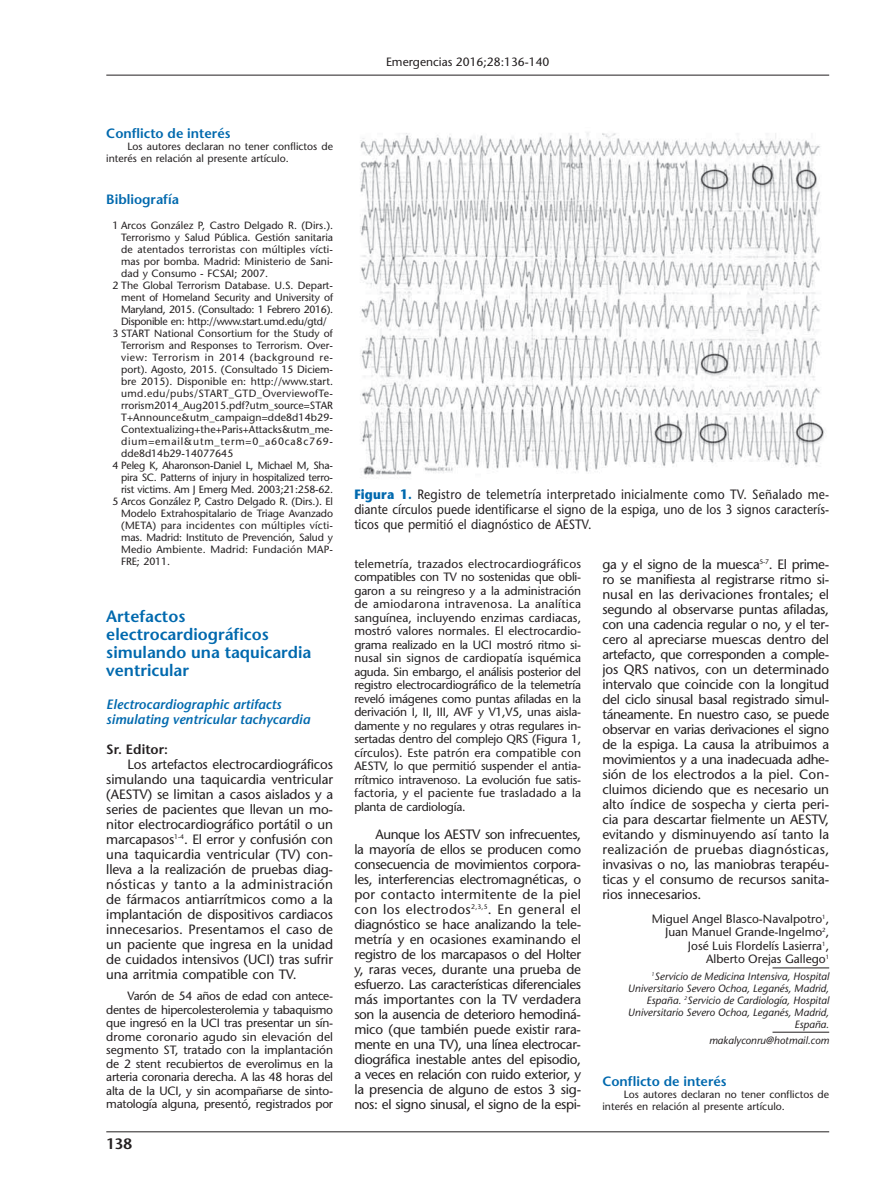
<style>
.page{position:relative;width:893px;height:1191px;background:#fff}
.page>*{position:absolute;margin:0;border:0;box-sizing:border-box;transform-origin:0 0}
.t1{font:600 16.5px/18px "Stone Sans";color:#0069ae}
.t2{font:600 15px "Stone Sans";color:#231f20}
.t3{font:13.5px/15px "Stone Sans";letter-spacing:-.01em;color:#231f20;text-align:justify}
.t4{font:13.5px/15px "Stone Sans";letter-spacing:-.01em;color:#231f20;text-align:justify;scale:.9 1}
.t5{font:italic 600 13.5px/15px "Stone Sans";color:#0069ae}
.t6{font:600 13.5px "Stone Sans";color:#0069ae}
.t7{font:600 13.5px "Stone Sans";color:#231f20}
.t8{font:12px/13.5px "Stone Sans";color:#231f20;text-align:justify}
.t9{font:10.5px/12px "Stone Sans";color:#231f20}
.t10{font:italic 10.5px/12px "Stone Sans";color:#231f20;text-align:right}
.t11{font:10.5px "Stone Sans";letter-spacing:-.03em;color:#231f20}
.t12{font:10.5px "Stone Sans";letter-spacing:-.025em;color:#231f20}
.t13{font:10.5px "Stone Sans";letter-spacing:-.02em;color:#231f20}
.t14{font:10.5px "Stone Sans";letter-spacing:.03em;color:#231f20}
.t15{font:10.5px "Stone Sans";letter-spacing:.05em;color:#231f20}
.t16{font:10.5px "Stone Sans";letter-spacing:.02em;color:#231f20}
.t17{font:10.5px "Stone Sans";letter-spacing:.075em;color:#231f20}
.s1{font-weight:700;color:#0069ae}
</style>
<div class="page">
<hr style="left:772px;top:967px;width:57px;height:1px;background:#231f20">
<hr style="left:772px;top:1031px;width:57px;height:1px;background:#231f20">
<hr style="left:106px;top:75px;width:723px;height:1px;background:#231f20">
<hr style="left:106px;top:1131px;width:723px;height:1px;background:#231f20">
<img style="left:360px;top:132px;width:465px;height:343px">
<p class="t8" style="left:386px;top:57px;width:165px">Emergencias 2016;28:136-140</p>
<p class="t6" style="left:106px;top:128px;width:126px">Conflicto de interés</p>
<p class="t9" style="left:106px;top:141px;width:228px;text-indent:21px">Los autores declaran no tener conflictos de interés en relación al presente artículo.</p>
<p class="t6" style="left:106px;top:194px;width:74px">Bibliografía</p>
<p class="t9" style="left:112px;top:220px;width:222px">1 Arcos González P, Castro Delgado R. (Dirs.).</p>
<p class="t9" style="left:121px;top:232px;width:213px">Terrorismo y Salud Pública. Gestión sanitaria</p>
<p class="t9" style="left:121px;top:244px;width:213px">de atentados terroristas con múltiples vícti-</p>
<p class="t9" style="left:121px;top:256px;width:213px">mas por bomba. Madrid: Ministerio de Sani-</p>
<p class="t9" style="left:121px;top:268px;width:149px">dad y Consumo - FCSAI; 2007.</p>
<p class="t9" style="left:112px;top:280px;width:222px">2 The Global Terrorism Database. U.S. Depart-</p>
<p class="t9" style="left:121px;top:292px;width:213px">ment of Homeland Security and University of</p>
<p class="t11" style="left:121px;top:305px;width:213px">Maryland, 2015. (Consultado: 1 Febrero 2016).</p>
<p class="t11" style="left:121px;top:317px;width:207px">Disponible en: http://www.start.umd.edu/gtd/</p>
<p class="t9" style="left:112px;top:328px;width:222px">3 START National Consortium for the Study of</p>
<p class="t9" style="left:121px;top:340px;width:213px">Terrorism and Responses to Terrorism. Over-</p>
<p class="t15" style="left:121px;top:353px;width:213px">view: Terrorism in 2014 (background re-</p>
<p class="t9" style="left:121px;top:364px;width:213px">port). Agosto, 2015. (Consultado 15 Diciem-</p>
<p class="t9" style="left:121px;top:376px;width:213px">bre 2015). Disponible en: http://www.start.</p>
<p class="t14" style="left:121px;top:389px;width:213px">umd.edu/pubs/START_GTD_OverviewofTe-</p>
<p class="t9" style="left:121px;top:400px;width:213px">rrorism2014_Aug2015.pdf?utm_source=STAR</p>
<p class="t9" style="left:121px;top:412px;width:213px">T+Announce&amp;utm_campaign=dde8d14b29-</p>
<p class="t9" style="left:121px;top:424px;width:213px">Contextualizing+the+Paris+Attacks&amp;utm_me-</p>
<p class="t17" style="left:121px;top:437px;width:213px">dium=email&amp;utm_term=0_a60ca8c769-</p>
<p class="t9" style="left:121px;top:448px;width:114px">dde8d14b29-14077645</p>
<p class="t13" style="left:112px;top:461px;width:222px">4 Peleg K, Aharonson-Daniel L, Michael M, Sha-</p>
<p class="t12" style="left:121px;top:473px;width:213px">pira SC. Patterns of injury in hospitalized terro-</p>
<p class="t12" style="left:121px;top:485px;width:213px">rist victims. Am J Emerg Med. 2003;21:258-62.</p>
<p class="t9" style="left:112px;top:496px;width:222px">5 Arcos González P, Castro Delgado R. (Dirs.). El</p>
<p class="t9" style="left:121px;top:508px;width:213px">Modelo Extrahospitalario de Triage Avanzado</p>
<p class="t9" style="left:121px;top:520px;width:213px">(META) para incidentes con múltiples vícti-</p>
<p class="t9" style="left:121px;top:532px;width:213px">mas. Madrid: Instituto de Prevención, Salud y</p>
<p class="t16" style="left:121px;top:545px;width:213px">Medio Ambiente. Madrid: Fundación MAP-</p>
<p class="t9" style="left:121px;top:556px;width:50px">FRE; 2011.</p>
<p class="t1" style="left:106px;top:609px;width:207px">Artefactos electrocardiográficos simulando una taquicardia ventricular</p>
<p class="t5" style="left:106px;top:698px;width:205px">Electrocardiographic artifacts simulating ventricular tachycardia</p>
<p class="t7" style="left:106px;top:744px;width:63px">Sr. Editor:</p>
<p class="t3" style="left:106px;top:758px;width:228px;text-indent:21px">Los artefactos electrocardiográficos simulando una taquicardia ventricular (AESTV) se limitan a casos aislados y a series de pacientes que llevan un mo&shy;nitor electrocardiográfico portátil o un marcapasos<sup>1-4</sup>. El error y confusión con una taquicardia ventricular (TV) con&shy;lleva a la realización de pruebas diag&shy;nósticas y tanto a la administración de fármacos antiarrítmicos como a la implantación de dispositivos cardiacos innecesarios. Presentamos el caso de un paciente que ingresa en la unidad de cuidados intensivos (UCI) tras sufrir una arritmia compatible con TV.</p>
<p class="t8" style="left:106px;top:990px;width:228px;text-indent:21px">Varón de 54 años de edad con antece&shy;dentes de hipercolesterolemia y tabaquismo que ingresó en la UCI tras presentar un sín&shy;drome coronario agudo sin elevación del segmento ST, tratado con la implantación de 2 stent recubiertos de everolimus en la arteria coronaria derecha. A las 48 horas del alta de la UCI, y sin acompañarse de sinto&shy;matología alguna, presentó, registrados por</p>
<p class="t2" style="left:106px;top:1138px;width:27px">138</p>
<p class="t4" style="left:354px;top:488px;width:529px"><span class="s1">Figura 1.</span> Registro de telemetría interpretado inicialmente como TV. Señalado me&shy;diante círculos puede identificarse el signo de la espiga, uno de los 3 signos caracterís&shy;ticos que permitió el diagnóstico de AESTV.</p>
<p class="t8" style="left:354px;top:558px;width:228px">telemetría, trazados electrocardiográficos compatibles con TV no sostenidas que obli&shy;garon a su reingreso y a la administración de amiodarona intravenosa. La analítica sanguínea, incluyendo enzimas cardiacas, mostró valores normales. El electrocardio&shy;grama realizado en la UCI mostró ritmo si&shy;nusal sin signos de cardiopatía isquémica aguda. Sin embargo, el análisis posterior del registro electrocardiográfico de la telemetría reveló imágenes como puntas afiladas en la derivación I, II, III, AVF y V1,V5, unas aisla&shy;damente y no regulares y otras regulares in&shy;sertadas dentro del complejo QRS (Figura 1, círculos). Este patrón era compatible con AESTV, lo que permitió suspender el antia&shy;rrítmico intravenoso. La evolución fue satis&shy;factoria, y el paciente fue trasladado a la planta de cardiología.</p>
<p class="t3" style="left:354px;top:828px;width:228px;text-indent:21px">Aunque los AESTV son infrecuentes, la mayoría de ellos se producen como consecuencia de movimientos corpora&shy;les, interferencias electromagnéticas, o por contacto intermitente de la piel con los electrodos<sup>2,3,5</sup>. En general el diagnóstico se hace analizando la tele&shy;metría y en ocasiones examinando el registro de los marcapasos o del Holter y, raras veces, durante una prueba de esfuerzo. Las características diferenciales más importantes con la TV verdadera son la ausencia de deterioro hemodiná&shy;mico (que también puede existir rara&shy;mente en una TV), una línea electrocar&shy;diográfica inestable antes del episodio, a veces en relación con ruido exterior, y la presencia de alguno de estos 3 sig&shy;nos: el signo sinusal, el signo de la espi-</p>
<p class="t3" style="left:602px;top:558px;width:228px">ga y el signo de la muesca<sup>5-7</sup>. El prime&shy;ro se manifiesta al registrarse ritmo si&shy;nusal en las derivaciones frontales; el segundo al observarse puntas afiladas, con una cadencia regular o no, y el ter&shy;cero al apreciarse muescas dentro del artefacto, que corresponden a comple&shy;jos QRS nativos, con un determinado intervalo que coincide con la longitud del ciclo sinusal basal registrado simul&shy;táneamente. En nuestro caso, se puede observar en varias derivaciones el signo de la espiga. La causa la atribuimos a movimientos y a una inadecuada adhe&shy;sión de los electrodos a la piel. Con&shy;cluimos diciendo que es necesario un alto índice de sospecha y cierta peri&shy;cia para descartar fielmente un AESTV, evitando y disminuyendo así tanto la realización de pruebas diagnósticas, invasivas o no, las maniobras terapéu&shy;ticas y el consumo de recursos sanita&shy;rios innecesarios.</p>
<p class="t8" style="left:652px;top:913px;width:179px;text-align:right">Miguel Angel Blasco-Navalpotro<sup>1</sup>,<br>Juan Manuel Grande-Ingelmo<sup>2</sup>,<br>José Luis Flordelís Lasierra<sup>1</sup>,<br>Alberto Orejas Gallego<sup>1</sup></p>
<p class="t10" style="left:628px;top:971px;width:203px"><sup>1</sup>Servicio de Medicina Intensiva, Hospital Universitario Severo Ochoa, Leganés, Madrid, España. <sup>2</sup>Servicio de Cardiología, Hospital Universitario Severo Ochoa, Leganés, Madrid, España.</p>
<p class="t10" style="left:709px;top:1035px;width:122px">makalyconru@hotmail.com</p>
<p class="t6" style="left:602px;top:1076px;width:126px">Conflicto de interés</p>
<p class="t9" style="left:602px;top:1089px;width:228px;text-indent:21px">Los autores declaran no tener conflictos de interés en relación al presente artículo.</p>
</div>
